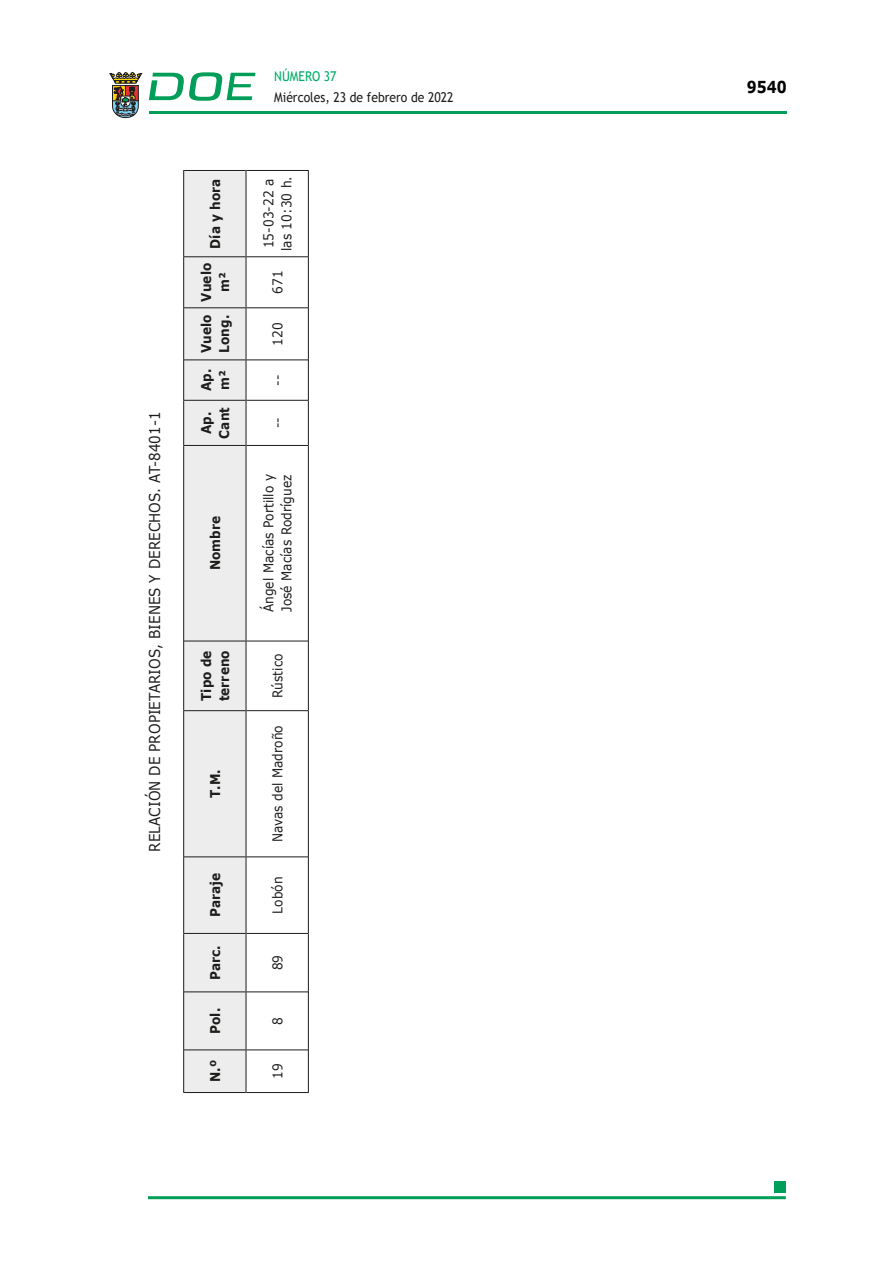
<style>
.page{position:relative;width:893px;height:1263px;background:#fff}
.page>*{position:absolute;margin:0;border:0;box-sizing:border-box;transform-origin:0 0}
.t1{font:700 16.5px "Verdana";color:#000;scale:.85 1}
.CUERPO_DE_TEXTO{font:15px "Verdana";letter-spacing:.005em;color:#1d1d1b;scale:.9 1}
.CUERPO_DE_TEXTO-2{font:13.5px/18px "Verdana";letter-spacing:.005em;color:#1d1d1b;scale:.9 1}
.CUERPO_DE_TEXTO-3{font:700 13.5px/18px "Verdana";letter-spacing:.005em;color:#1d1d1b;scale:.9 1}
.t2{font:13.5px "Trebuchet MS";color:#1d1d1b;scale:.9 1}
.t3{font:13.5px "Trebuchet MS";color:#00ab67;scale:.9 1}
</style>
<div class="page">
<hr style="left:149px;top:111px;width:638px;height:3px;background:#009e59">
<svg style="left:109px;top:72px;width:33px;height:46px"></svg>
<svg style="left:149px;top:72px;width:106px;height:29px"></svg>
<hr style="left:148px;top:1196px;width:638px;height:3px;background:#009e59">
<div style="left:775px;top:1181px;width:11px;height:11px;background:#009e59"></div>
<div style="left:184px;top:171px;width:62px;height:921px;background:#ededed"></div>
<hr style="left:183px;top:1050px;width:1px;height:43px;background:#1d1d1b">
<hr style="left:183px;top:992px;width:1px;height:58px;background:#1d1d1b">
<hr style="left:183px;top:933px;width:1px;height:59px;background:#1d1d1b">
<hr style="left:183px;top:857px;width:1px;height:76px;background:#1d1d1b">
<hr style="left:183px;top:711px;width:1px;height:146px;background:#1d1d1b">
<hr style="left:183px;top:641px;width:1px;height:70px;background:#1d1d1b">
<hr style="left:183px;top:445px;width:1px;height:196px;background:#1d1d1b">
<hr style="left:183px;top:400px;width:1px;height:45px;background:#1d1d1b">
<hr style="left:183px;top:360px;width:1px;height:40px;background:#1d1d1b">
<hr style="left:183px;top:308px;width:1px;height:52px;background:#1d1d1b">
<hr style="left:183px;top:257px;width:1px;height:51px;background:#1d1d1b">
<hr style="left:183px;top:170px;width:1px;height:87px;background:#1d1d1b">
<hr style="left:246px;top:1050px;width:1px;height:43px;background:#1d1d1b">
<hr style="left:246px;top:992px;width:1px;height:58px;background:#1d1d1b">
<hr style="left:246px;top:933px;width:1px;height:59px;background:#1d1d1b">
<hr style="left:246px;top:857px;width:1px;height:76px;background:#1d1d1b">
<hr style="left:246px;top:711px;width:1px;height:146px;background:#1d1d1b">
<hr style="left:246px;top:641px;width:1px;height:70px;background:#1d1d1b">
<hr style="left:246px;top:445px;width:1px;height:196px;background:#1d1d1b">
<hr style="left:246px;top:400px;width:1px;height:45px;background:#1d1d1b">
<hr style="left:246px;top:360px;width:1px;height:40px;background:#1d1d1b">
<hr style="left:246px;top:308px;width:1px;height:52px;background:#1d1d1b">
<hr style="left:246px;top:257px;width:1px;height:51px;background:#1d1d1b">
<hr style="left:246px;top:170px;width:1px;height:87px;background:#1d1d1b">
<hr style="left:308px;top:1050px;width:1px;height:43px;background:#1d1d1b">
<hr style="left:308px;top:992px;width:1px;height:58px;background:#1d1d1b">
<hr style="left:308px;top:933px;width:1px;height:59px;background:#1d1d1b">
<hr style="left:308px;top:857px;width:1px;height:76px;background:#1d1d1b">
<hr style="left:308px;top:711px;width:1px;height:146px;background:#1d1d1b">
<hr style="left:308px;top:641px;width:1px;height:70px;background:#1d1d1b">
<hr style="left:308px;top:445px;width:1px;height:196px;background:#1d1d1b">
<hr style="left:308px;top:400px;width:1px;height:45px;background:#1d1d1b">
<hr style="left:308px;top:360px;width:1px;height:40px;background:#1d1d1b">
<hr style="left:308px;top:308px;width:1px;height:52px;background:#1d1d1b">
<hr style="left:308px;top:257px;width:1px;height:51px;background:#1d1d1b">
<hr style="left:308px;top:170px;width:1px;height:87px;background:#1d1d1b">
<hr style="left:184px;top:1092px;width:62px;height:1px;background:#1d1d1b">
<hr style="left:246px;top:1092px;width:62px;height:1px;background:#1d1d1b">
<hr style="left:184px;top:1049px;width:62px;height:1px;background:#1d1d1b">
<hr style="left:184px;top:991px;width:62px;height:1px;background:#1d1d1b">
<hr style="left:184px;top:933px;width:62px;height:1px;background:#1d1d1b">
<hr style="left:184px;top:856px;width:62px;height:1px;background:#1d1d1b">
<hr style="left:184px;top:710px;width:62px;height:1px;background:#1d1d1b">
<hr style="left:184px;top:641px;width:62px;height:1px;background:#1d1d1b">
<hr style="left:184px;top:445px;width:62px;height:1px;background:#1d1d1b">
<hr style="left:184px;top:400px;width:62px;height:1px;background:#1d1d1b">
<hr style="left:184px;top:359px;width:62px;height:1px;background:#1d1d1b">
<hr style="left:184px;top:307px;width:62px;height:1px;background:#1d1d1b">
<hr style="left:184px;top:256px;width:62px;height:1px;background:#1d1d1b">
<hr style="left:184px;top:170px;width:62px;height:1px;background:#1d1d1b">
<hr style="left:246px;top:1049px;width:62px;height:1px;background:#1d1d1b">
<hr style="left:246px;top:991px;width:62px;height:1px;background:#1d1d1b">
<hr style="left:246px;top:933px;width:62px;height:1px;background:#1d1d1b">
<hr style="left:246px;top:856px;width:62px;height:1px;background:#1d1d1b">
<hr style="left:246px;top:710px;width:62px;height:1px;background:#1d1d1b">
<hr style="left:246px;top:641px;width:62px;height:1px;background:#1d1d1b">
<hr style="left:246px;top:445px;width:62px;height:1px;background:#1d1d1b">
<hr style="left:246px;top:400px;width:62px;height:1px;background:#1d1d1b">
<hr style="left:246px;top:359px;width:62px;height:1px;background:#1d1d1b">
<hr style="left:246px;top:307px;width:62px;height:1px;background:#1d1d1b">
<hr style="left:246px;top:256px;width:62px;height:1px;background:#1d1d1b">
<hr style="left:246px;top:170px;width:62px;height:1px;background:#1d1d1b">
<p class="CUERPO_DE_TEXTO" style="left:145px;top:851px;width:490px;rotate:-90deg">RELACIÓN DE PROPIETARIOS, BIENES Y DERECHOS. AT-8401-1</p>
<p class="t3" style="left:274px;top:67px;width:71px">NÚMERO 37</p>
<p class="t2" style="left:274px;top:88px;width:201px">Miércoles, 23 de febrero de 2022</p>
<p class="CUERPO_DE_TEXTO-3" style="left:206px;top:249px;width:80px;rotate:-90deg">Día y hora</p>
<p class="CUERPO_DE_TEXTO-3" style="left:197px;top:302px;width:45px;text-align:center;rotate:-90deg">Vuelo m²</p>
<p class="CUERPO_DE_TEXTO-3" style="left:197px;top:353px;width:45px;rotate:-90deg">Vuelo<br>Long.</p>
<p class="CUERPO_DE_TEXTO-3" style="left:197px;top:391px;width:26px;rotate:-90deg">Ap. m²</p>
<p class="CUERPO_DE_TEXTO-3" style="left:197px;top:438px;width:36px;text-align:center;rotate:-90deg">Ap.<br>Cant</p>
<p class="CUERPO_DE_TEXTO-3" style="left:206px;top:570px;width:62px;rotate:-90deg">Nombre</p>
<p class="CUERPO_DE_TEXTO-3" style="left:197px;top:701px;width:58px;rotate:-90deg">Tipo de terreno</p>
<p class="CUERPO_DE_TEXTO-3" style="left:206px;top:798px;width:33px;rotate:-90deg">T.M.</p>
<p class="CUERPO_DE_TEXTO-3" style="left:206px;top:917px;width:51px;rotate:-90deg">Paraje</p>
<p class="CUERPO_DE_TEXTO-3" style="left:206px;top:980px;width:40px;rotate:-90deg">Parc.</p>
<p class="CUERPO_DE_TEXTO-3" style="left:206px;top:1034px;width:30px;rotate:-90deg">Pol.</p>
<p class="CUERPO_DE_TEXTO-3" style="left:206px;top:1082px;width:26px;rotate:-90deg">N.º</p>
<p class="CUERPO_DE_TEXTO-2" style="left:259px;top:251px;width:85px;rotate:-90deg">15-03-22 a las 10:30 h.</p>
<p class="CUERPO_DE_TEXTO-2" style="left:268px;top:294px;width:27px;rotate:-90deg">671</p>
<p class="CUERPO_DE_TEXTO-2" style="left:268px;top:345px;width:27px;rotate:-90deg">120</p>
<p class="CUERPO_DE_TEXTO-2" style="left:268px;top:386px;width:14px;rotate:-90deg">--</p>
<p class="CUERPO_DE_TEXTO-2" style="left:268px;top:428px;width:14px;rotate:-90deg">--</p>
<p class="CUERPO_DE_TEXTO-2" style="left:259px;top:612px;width:155px;rotate:-90deg">Ángel Macías Portillo y<br>José Macías Rodríguez</p>
<p class="CUERPO_DE_TEXTO-2" style="left:268px;top:698px;width:51px;rotate:-90deg">Rústico</p>
<p class="CUERPO_DE_TEXTO-2" style="left:268px;top:842px;width:132px;rotate:-90deg">Navas del Madroño</p>
<p class="CUERPO_DE_TEXTO-2" style="left:268px;top:914px;width:43px;rotate:-90deg">Lobón</p>
<p class="CUERPO_DE_TEXTO-2" style="left:268px;top:970px;width:19px;rotate:-90deg">89</p>
<p class="CUERPO_DE_TEXTO-2" style="left:268px;top:1025px;width:10px;rotate:-90deg">8</p>
<p class="CUERPO_DE_TEXTO-2" style="left:268px;top:1079px;width:19px;rotate:-90deg">19</p>
<p class="t1" style="left:747px;top:75px;width:48px">9540</p>
</div>
